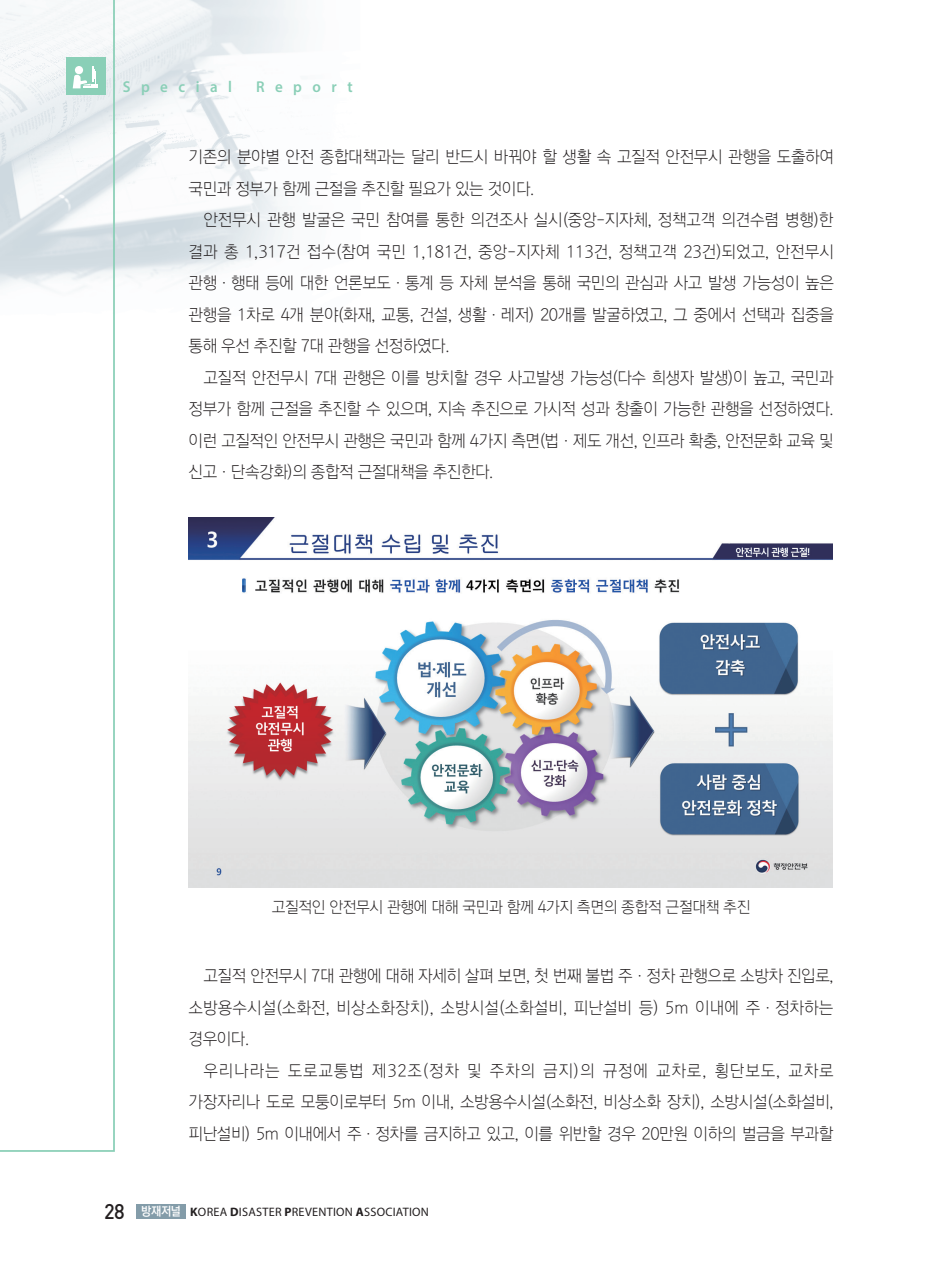
<style>
.page{position:relative;width:933px;height:1275px;background:#fff}
.page>*{position:absolute;margin:0;border:0;box-sizing:border-box;transform-origin:0 0}
._0_본문{font:16.62px/31.5px "Korean GD10 R";letter-spacing:-.03em;color:#231f20;text-align:justify}
._2_그림제목{font:15.75px "Korean GD10 R";letter-spacing:-.03em;color:#231f20}
.t1{font:600 15.75px "Myriad Pro";letter-spacing:.7em;color:#8acfb7;scale:.95 1}
.t2{font:12.25px "Myriad Pro";letter-spacing:.02em;color:#231f20}
.s1{font-family:"DIN Pro";font-weight:500;font-size:21px}
.s2{font-family:"Korean GD15 R";color:#fff}
.s3{font-weight:700}
</style>
<div class="page">
<div style="left:136px;top:1204px;width:50px;height:15px;background:#839ca9"></div>
<img style="left:116px;top:0;width:182px;height:279px">
<svg style="left:0;top:0;width:116px;height:1152px"></svg>
<div style="left:66px;top:57px;width:39px;height:37px;background:#8acfb7"></div>
<svg style="left:73px;top:66px;width:25px;height:22px"></svg>
<img style="left:189px;top:517px;width:643px;height:370px">
<p class="t1" style="left:123px;top:76px;width:116px">Special</p>
<p class="t1" style="left:256px;top:76px;width:103px">Report</p>
<p class="_0_본문" style="left:189px;top:141px;width:647px">기존의 분야별 안전 종합대책과는 달리 반드시 바꿔야 할 생활 속 고질적 안전무시 관행을 도출하여 국민과 정부가 함께 근절을 추진할 필요가 있는 것이다.</p>
<p class="_0_본문" style="left:189px;top:204px;width:647px;text-indent:15px">안전무시 관행 발굴은 국민 참여를 통한 의견조사 실시(중앙-지자체, 정책고객 의견수렴 병행)한 결과 총 1,317건 접수(참여 국민 1,181건, 중앙-지자체 113건, 정책고객 23건)되었고, 안전무시 관행·행태 등에 대한 언론보도·통계 등 자체 분석을 통해 국민의 관심과 사고 발생 가능성이 높은 관행을 1차로 4개 분야(화재, 교통, 건설, 생활·레저) 20개를 발굴하였고, 그 중에서 선택과 집중을 통해 우선 추진할 7대 관행을 선정하였다.</p>
<p class="_0_본문" style="left:189px;top:362px;width:646px;text-indent:15px">고질적 안전무시 7대 관행은 이를 방치할 경우 사고발생 가능성(다수 희생자 발생)이 높고, 국민과 정부가 함께 근절을 추진할 수 있으며, 지속 추진으로 가시적 성과 창출이 가능한 관행을 선정하였다. 이런 고질적인 안전무시 관행은 국민과 함께 4가지 측면(법·제도 개선, 인프라 확충, 안전문화 교육 및 신고·단속강화)의 종합적 근절대책을 추진한다.</p>
<p class="_2_그림제목" style="left:272px;top:898px;width:480px">고질적인 안전무시 관행에 대해 국민과 함께 4가지 측면의 종합적 근절대책 추진</p>
<p class="_0_본문" style="left:189px;top:960px;width:646px;text-indent:15px">고질적 안전무시 7대 관행에 대해 자세히 살펴 보면, 첫 번째 불법 주·정차 관행으로 소방차 진입로, 소방용수시설(소화전, 비상소화장치), 소방시설(소화설비, 피난설비 등) 5m 이내에 주·정차하는 경우이다.</p>
<p class="_0_본문" style="left:189px;top:1055px;width:646px;text-indent:15px">우리나라는 도로교통법 제32조(정차 및 주차의 금지)의 규정에 교차로, 횡단보도, 교차로 가장자리나 도로 모퉁이로부터 5m 이내, 소방용수시설(소화전, 비상소화 장치), 소방시설(소화설비, 피난설비) 5m 이내에서 주·정차를 금지하고 있고, 이를 위반할 경우 20만원 이하의 벌금을 부과할</p>
<p class="t2" style="left:104px;top:1204px;width:326px"><span class="s1">28</span> <span class="s2">방재저널</span> <span class="s3">K</span>OREA <span class="s3">D</span>ISASTER <span class="s3">P</span>REVENTION <span class="s3">A</span>SSOCIATION</p>
</div>
